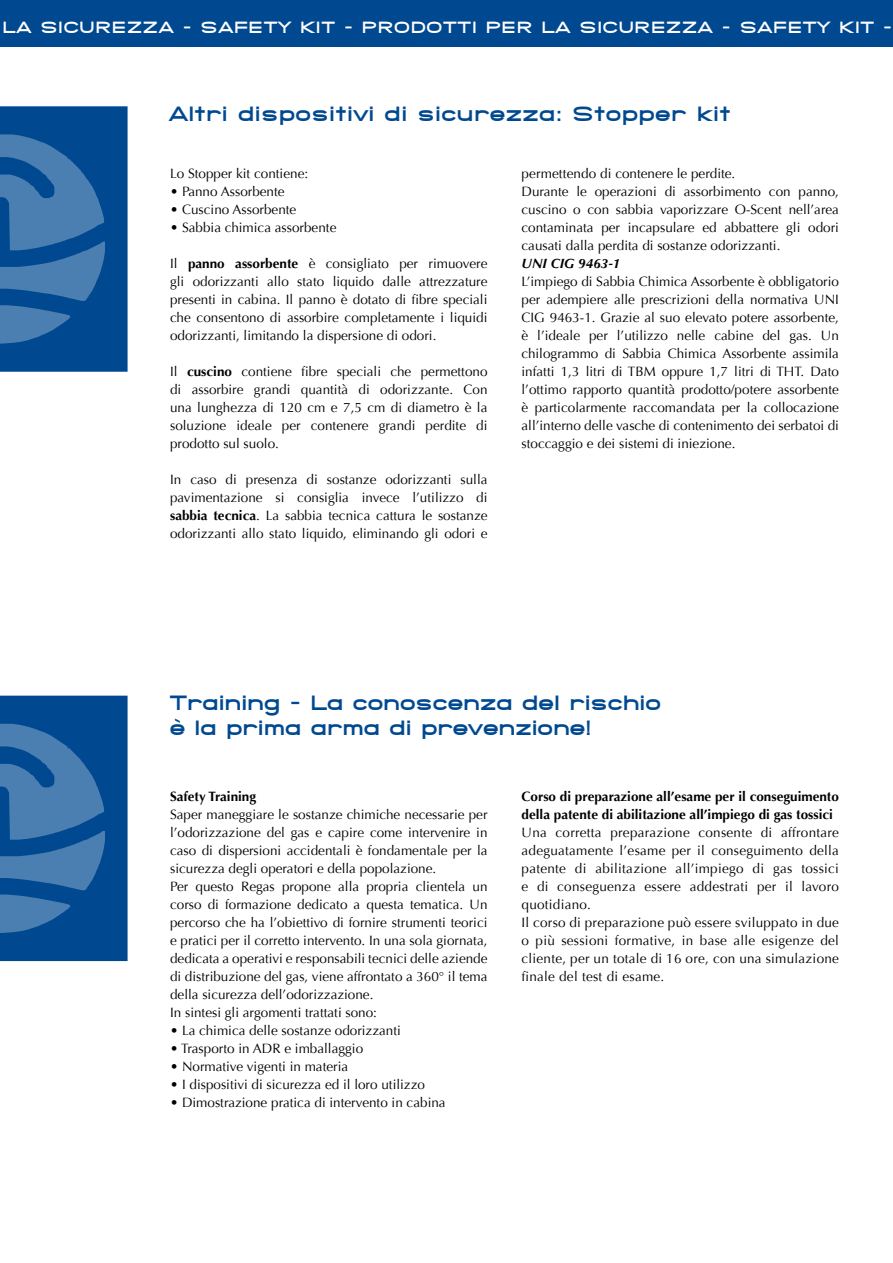
<style>
.page{position:relative;width:893px;height:1263px;background:#fff}
.page>*{position:absolute;margin:0;border:0;box-sizing:border-box;transform-origin:0 0}
.t1{font:800 21px/25.2px "SF Grandezza";letter-spacing:.03em;color:#004990}
.t2{font:800 21px "SF Grandezza";letter-spacing:.05em;color:#004990}
.t3{font:800 16.5px "SF Grandezza";letter-spacing:.085em;color:#fff}
.t4{font:13.5px/18px "Optima";color:#000;text-align:justify}
.t5{font:13.5px/18px "Optima";letter-spacing:.02em;color:#000}
.t6{font:700 13.5px/18px "Optima";color:#000}
.t7{font:italic 700 13.5px "Optima";color:#000}
.s1{font-weight:700}
</style>
<div class="page">
<div style="left:1px;top:696px;width:126px;height:264px;background:#004990"></div>
<div style="left:0;top:696px;width:128px;height:265px;border:2px solid #004990"></div>
<svg style="left:0;top:724px;width:105px;height:209px"></svg>
<div style="left:1px;top:107px;width:126px;height:264px;background:#004990"></div>
<div style="left:0;top:106px;width:128px;height:266px;border:2px solid #004990"></div>
<svg style="left:0;top:134px;width:105px;height:210px"></svg>
<div style="left:0;top:0;width:893px;height:47px;background:#004990"></div>
<p class="t3" style="left:3px;top:17px;width:891px">LA SICUREZZA - SAFETY KIT - PRODOTTI PER LA SICUREZZA - SAFETY KIT -</p>
<h1 class="t2" style="left:169px;top:100px;width:562px">Altri dispositivi di sicurezza: Stopper kit</h1>
<p class="t4" style="left:170px;top:165px;width:140px">Lo Stopper kit contiene:</p>
<p class="t4" style="left:170px;top:183px;width:116px">• Panno Assorbente</p>
<p class="t4" style="left:170px;top:201px;width:128px">• Cuscino Assorbente</p>
<p class="t4" style="left:170px;top:219px;width:168px">• Sabbia chimica assorbente</p>
<p class="t4" style="left:170px;top:255px;width:319px">Il <span class="s1">panno assorbente</span> è consigliato per rimuovere gli odorizzanti allo stato liquido dalle attrezzature presenti in cabina. Il panno è dotato di fibre speciali che consentono di assorbire completamente i liquidi odorizzanti, limitando la dispersione di odori.</p>
<p class="t4" style="left:170px;top:363px;width:319px">Il <span class="s1">cuscino</span> contiene fibre speciali che permettono di assorbire grandi quantità di odorizzante. Con una lunghezza di 120 cm e 7,5 cm di diametro è la soluzione ideale per contenere grandi perdite di prodotto sul suolo.</p>
<p class="t4" style="left:170px;top:471px;width:319px">In caso di presenza di sostanze odorizzanti sulla pavimentazione si consiglia invece l’utilizzo di <span class="s1">sabbia tecnica</span>. La sabbia tecnica cattura le sostanze odorizzanti allo stato liquido, eliminando gli odori e</p>
<p class="t4" style="left:522px;top:165px;width:319px;text-align:left">permettendo di contenere le perdite.<br>Durante le operazioni di assorbimento con panno, cuscino o con sabbia vaporizzare O-Scent nell’area contaminata per incapsulare ed abbattere gli odori causati dalla perdita di sostanze odorizzanti.</p>
<p class="t7" style="left:522px;top:256px;width:100px">UNI CIG 9463-1</p>
<p class="t4" style="left:522px;top:273px;width:319px">L’impiego di Sabbia Chimica Assorbente è obbligatorio per adempiere alle prescrizioni della normativa UNI CIG 9463-1. Grazie al suo elevato potere assorbente, è l’ideale per l’utilizzo nelle cabine del gas. Un chilogrammo di Sabbia Chimica Assorbente assimila infatti 1,3 litri di TBM oppure 1,7 litri di THT. Dato l’ottimo rapporto quantità prodotto/potere assorbente è particolarmente raccomandata per la collocazione all’interno delle vasche di contenimento dei serbatoi di stoccaggio e dei sistemi di iniezione.</p>
<h1 class="t1" style="left:170px;top:690px;width:492px">Training - La conoscenza del rischio è la prima arma di prevenzione!</h1>
<p class="t6" style="left:170px;top:787px;width:88px">Safety Training</p>
<p class="t4" style="left:170px;top:805px;width:319px;text-align:left">Saper maneggiare le sostanze chimiche necessarie per l’odorizzazione del gas e capire come intervenire in caso di dispersioni accidentali è fondamentale per la sicurezza degli operatori e della popolazione.<br>Per questo Regas propone alla propria clientela un corso di formazione dedicato a questa tematica. Un percorso che ha l’obiettivo di fornire strumenti teorici e pratici per il corretto intervento. In una sola giornata, dedicata a operativi e responsabili tecnici delle aziende di distribuzione del gas, viene affrontato a 360° il tema della sicurezza dell’odorizzazione.<br>In sintesi gli argomenti trattati sono:</p>
<p class="t4" style="left:170px;top:1021px;width:232px">• La chimica delle sostanze odorizzanti</p>
<p class="t4" style="left:170px;top:1039px;width:195px">• Trasporto in ADR e imballaggio</p>
<p class="t4" style="left:170px;top:1057px;width:180px">• Normative vigenti in materia</p>
<p class="t4" style="left:170px;top:1075px;width:256px">• I dispositivi di sicurezza ed il loro utilizzo</p>
<p class="t4" style="left:170px;top:1093px;width:277px">• Dimostrazione pratica di intervento in cabina</p>
<p class="t6" style="left:522px;top:787px;width:319px">Corso di preparazione all’esame per il conseguimento della patente di abilitazione all’impiego di gas tossici</p>
<p class="t5" style="left:522px;top:823px;width:319px">Una corretta preparazione consente di affrontare adeguatamente l’esame per il conseguimento della patente di abilitazione all’impiego di gas tossici e di conseguenza essere addestrati per il lavoro quotidiano.<br>Il corso di preparazione può essere sviluppato in due o più sessioni formative, in base alle esigenze del cliente, per un totale di 16 ore, con una simulazione finale del test di esame.</p>
</div>
